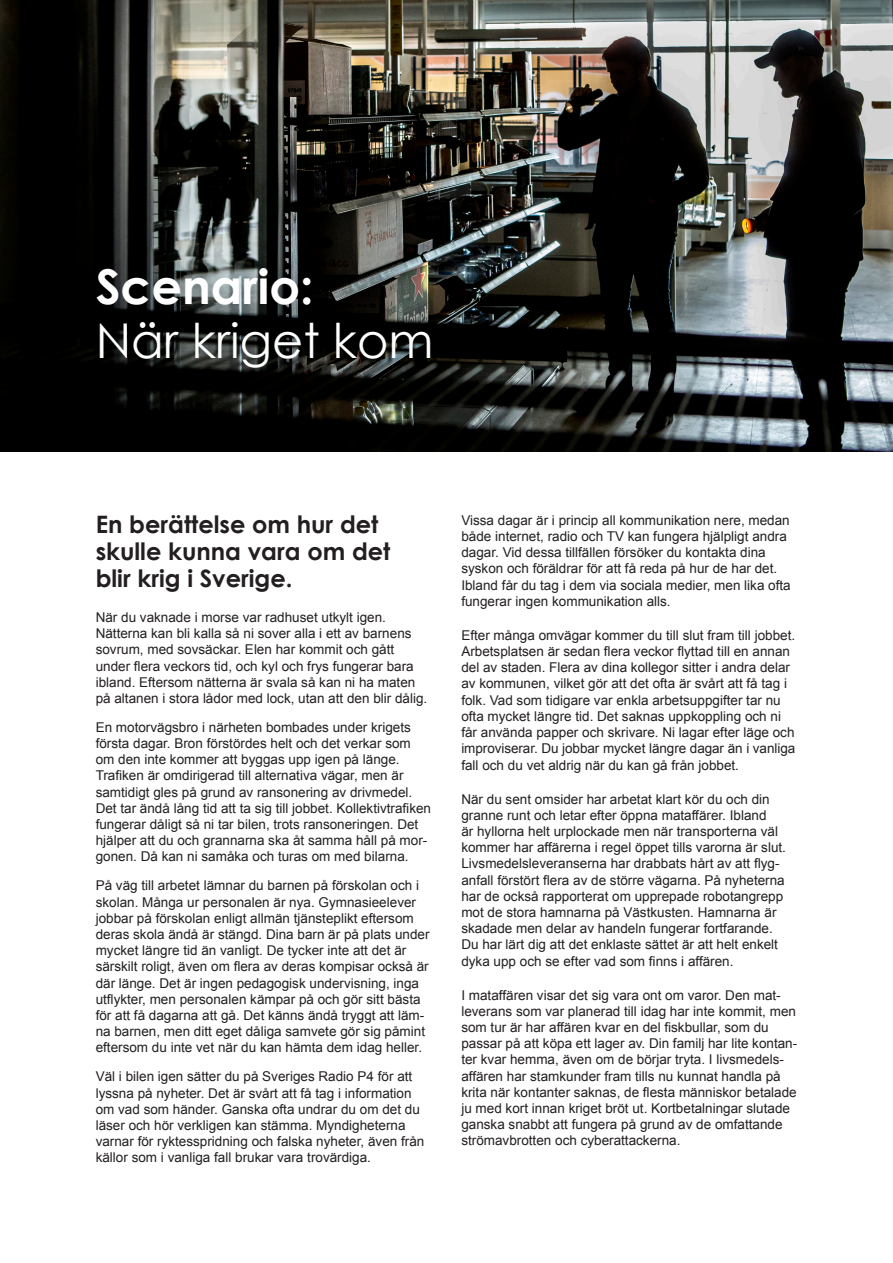
<style>
.page{position:relative;width:893px;height:1263px;background:#fff}
.page>*{position:absolute;margin:0;border:0;box-sizing:border-box;transform-origin:0 0}
.t1{font:48px "Century Gothic";color:#fff}
.t2{font:700 48px "Century Gothic";color:#fff}
.t3{font:700 24px/27px "Century Gothic";color:#231f20}
.t4{font:13.5px/16.2px "Arial";color:#231f20}
</style>
<div class="page">
<img style="left:0;top:0;width:893px;height:451px">
<h1 class="t2" style="left:96px;top:250px;width:219px">Scenario:</h1>
<h1 class="t1" style="left:96px;top:307px;width:339px">När kriget kom</h1>
<h2 class="t3" style="left:96px;top:510px;width:296px">En berättelse om hur det skulle kunna vara om det blir krig i Sverige.</h2>
<p class="t4" style="left:96px;top:609px;width:333px">När du vaknade i morse var radhuset utkylt igen.<br>Nätterna kan bli kalla så ni sover alla i ett av barnens sovrum, med sovsäckar. Elen har kommit och gått under flera veckors tid, och kyl och frys fungerar bara ibland. Eftersom nätterna är svala så kan ni ha maten på altanen i stora lådor med lock, utan att den blir dålig.</p>
<p class="t4" style="left:96px;top:719px;width:337px">En motorvägsbro i närheten bombades under krigets första dagar. Bron förstördes helt och det verkar som om den inte kommer att byggas upp igen på länge.<br>Trafiken är omdirigerad till alternativa vägar, men är samtidigt gles på grund av ransonering av drivmedel.<br>Det tar ändå lång tid att ta sig till jobbet. Kollektivtrafiken fungerar dåligt så ni tar bilen, trots ransoneringen. Det hjälper att du och grannarna ska åt samma håll på mor&shy;gonen. Då kan ni samåka och turas om med bilarna.</p>
<p class="t4" style="left:96px;top:878px;width:335px">På väg till arbetet lämnar du barnen på förskolan och i skolan. Många ur personalen är nya. Gymnasieelever jobbar på förskolan enligt allmän tjänsteplikt eftersom deras skola ändå är stängd. Dina barn är på plats under mycket längre tid än vanligt. De tycker inte att det är särskilt roligt, även om flera av deras kompisar också är där länge. Det är ingen pedagogisk undervisning, inga utflykter, men personalen kämpar på och gör sitt bästa för att få dagarna att gå. Det känns ändå tryggt att läm&shy;na barnen, men ditt eget dåliga samvete gör sig påmint eftersom du inte vet när du kan hämta dem idag heller.</p>
<p class="t4" style="left:96px;top:1069px;width:330px">Väl i bilen igen sätter du på Sveriges Radio P4 för att lyssna på nyheter. Det är svårt att få tag i information om vad som händer. Ganska ofta undrar du om det du läser och hör verkligen kan stämma. Myndigheterna varnar för ryktesspridning och falska nyheter, även från källor som i vanliga fall brukar vara trovärdiga.</p>
<p class="t4" style="left:461px;top:512px;width:331px">Vissa dagar är i princip all kommunikation nere, medan både internet, radio och TV kan fungera hjälpligt andra dagar. Vid dessa tillfällen försöker du kontakta dina syskon och föräldrar för att få reda på hur de har det.<br>Ibland får du tag i dem via sociala medier, men lika ofta fungerar ingen kommunikation alls.</p>
<p class="t4" style="left:461px;top:627px;width:335px">Efter många omvägar kommer du till slut fram till jobbet.<br>Arbetsplatsen är sedan flera veckor flyttad till en annan del av staden. Flera av dina kollegor sitter i andra delar av kommunen, vilket gör att det ofta är svårt att få tag i folk. Vad som tidigare var enkla arbetsuppgifter tar nu ofta mycket längre tid. Det saknas uppkoppling och ni får använda papper och skrivare. Ni lagar efter läge och improviserar. Du jobbar mycket längre dagar än i vanliga fall och du vet aldrig när du kan gå från jobbet.</p>
<p class="t4" style="left:461px;top:791px;width:326px">När du sent omsider har arbetat klart kör du och din granne runt och letar efter öppna mataffärer. Ibland<br>är hyllorna helt urplockade men när transporterna väl kommer har affärerna i regel öppet tills varorna är slut.<br>Livsmedelsleveranserna har drabbats hårt av att flyg&shy;anfall förstört flera av de större vägarna. På nyheterna har de också rapporterat om upprepade robotangrepp mot de stora hamnarna på Västkusten. Hamnarna är skadade men delar av handeln fungerar fortfarande.<br>Du har lärt dig att det enklaste sättet är att helt enkelt dyka upp och se efter vad som finns i affären.</p>
<p class="t4" style="left:461px;top:987px;width:337px">I mataffären visar det sig vara ont om varor. Den mat&shy;leverans som var planerad till idag har inte kommit, men som tur är har affären kvar en del fiskbullar, som du passar på att köpa ett lager av. Din familj har lite kontan&shy;ter kvar hemma, även om de börjar tryta. I livsmedels&shy;affären har stamkunder fram tills nu kunnat handla på krita när kontanter saknas, de flesta människor betalade ju med kort innan kriget bröt ut. Kortbetalningar slutade ganska snabbt att fungera på grund av de omfattande strömavbrotten och cyberattackerna.</p>
</div>
